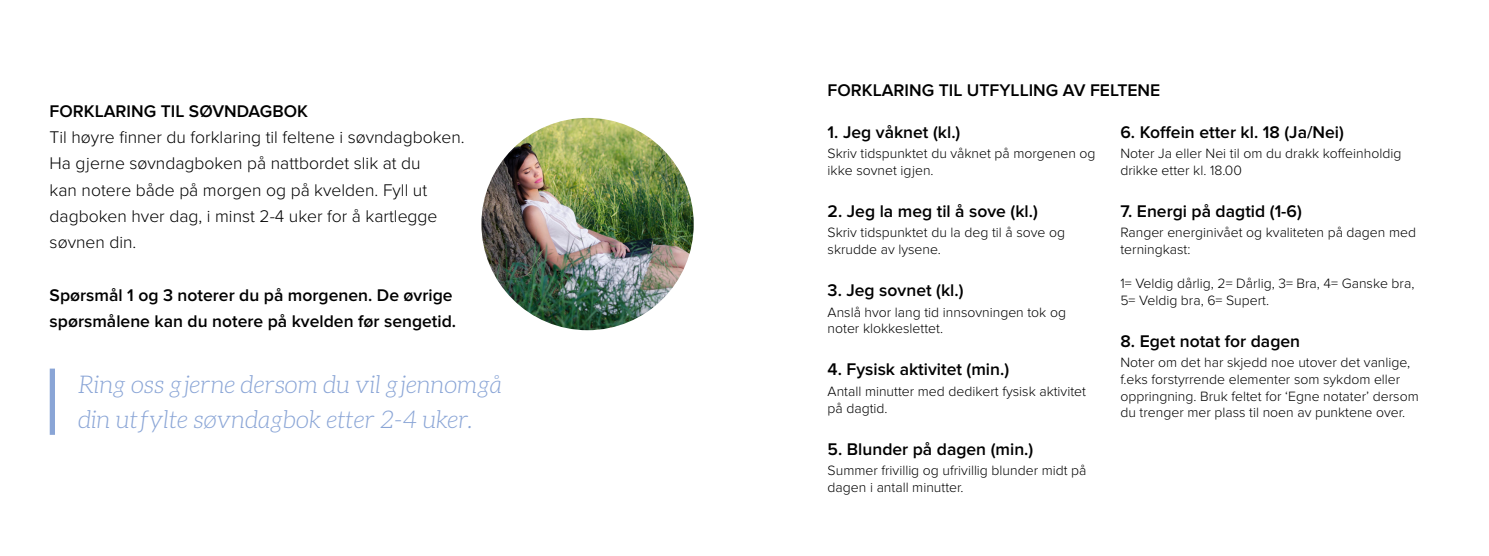
<style>
.page{position:relative;width:1489px;height:556px;background:#fff}
.page>*{position:absolute;margin:0;border:0;box-sizing:border-box;transform-origin:0 0}
.t1{font:italic 300 24.5px/35px "Aleo";color:#8aa5d6}
.t2{font:600 17.5px/26.2px "Proxima Nova";color:#000}
.t3{font:300 17.5px/26.2px "Proxima Nova";color:#000}
.t4{font:300 14px/16.8px "Proxima Nova";color:#000}
</style>
<div class="page">
<img style="left:481px;top:118px;width:212px;height:212px;border-radius:106px">
<div style="left:50px;top:368px;width:5px;height:67px;background:#8aa5d6"></div>
<p class="t2" style="left:50px;top:98px;width:260px">FORKLARING TIL SØVNDAGBOK</p>
<p class="t3" style="left:50px;top:124px;width:416px">Til høyre finner du forklaring til feltene i søvndagboken.<br>Ha gjerne søvndagboken på nattbordet slik at du<br>kan notere både på morgen og på kvelden. Fyll ut dagboken hver dag, i minst 2-4 uker for å kartlegge søvnen din.</p>
<p class="t2" style="left:50px;top:282px;width:408px">Spørsmål 1 og 3 noterer du på morgenen. De øvrige spørsmålene kan du notere på kvelden før sengetid.</p>
<h1 class="t1" style="left:78px;top:367px;width:425px">Ring oss gjerne dersom du vil gjennomgå din utfylte søvndagbok etter 2-4 uker.</h1>
<p class="t2" style="left:827px;top:77px;width:334px">FORKLARING TIL UTFYLLING AV FELTENE</p>
<p class="t2" style="left:827px;top:119px;width:134px">1. Jeg våknet (kl.)</p>
<p class="t4" style="left:827px;top:145px;width:269px">Skriv tidspunktet du våknet på morgenen og ikke sovnet igjen.</p>
<p class="t2" style="left:827px;top:198px;width:212px">2. Jeg la meg til å sove (kl.)</p>
<p class="t4" style="left:827px;top:224px;width:239px">Skriv tidspunktet du la deg til å sove og skrudde av lysene.</p>
<p class="t2" style="left:827px;top:277px;width:137px">3. Jeg sovnet (kl.)</p>
<p class="t4" style="left:827px;top:303px;width:240px">Anslå hvor lang tid innsovningen tok og noter klokkeslettet.</p>
<p class="t2" style="left:827px;top:357px;width:183px">4. Fysisk aktivitet (min.)</p>
<p class="t4" style="left:827px;top:383px;width:260px">Antall minutter med dedikert fysisk aktivitet på dagtid.</p>
<p class="t2" style="left:827px;top:436px;width:207px">5. Blunder på dagen (min.)</p>
<p class="t4" style="left:827px;top:462px;width:260px">Summer frivillig og ufrivillig blunder midt på dagen i antall minutter.</p>
<p class="t2" style="left:1120px;top:119px;width:225px">6. Koffein etter kl. 18 (Ja/Nei)</p>
<p class="t4" style="left:1120px;top:145px;width:282px">Noter Ja eller Nei til om du drakk koffeinholdig drikke etter kl. 18.00</p>
<p class="t2" style="left:1120px;top:198px;width:183px">7. Energi på dagtid (1-6)</p>
<p class="t4" style="left:1120px;top:224px;width:297px">Ranger energinivået og kvaliteten på dagen med terningkast:</p>
<p class="t4" style="left:1120px;top:275px;width:295px">1= Veldig dårlig, 2= Dårlig, 3= Bra, 4= Ganske bra,<br>5= Veldig bra, 6= Supert.</p>
<p class="t2" style="left:1120px;top:328px;width:181px">8. Eget notat for dagen</p>
<p class="t4" style="left:1120px;top:354px;width:300px">Noter om det har skjedd noe utover det vanlige, f.eks forstyrrende elementer som sykdom eller oppringning. Bruk feltet for ‘Egne notater’ dersom du trenger mer plass til noen av punktene over.</p>
</div>
